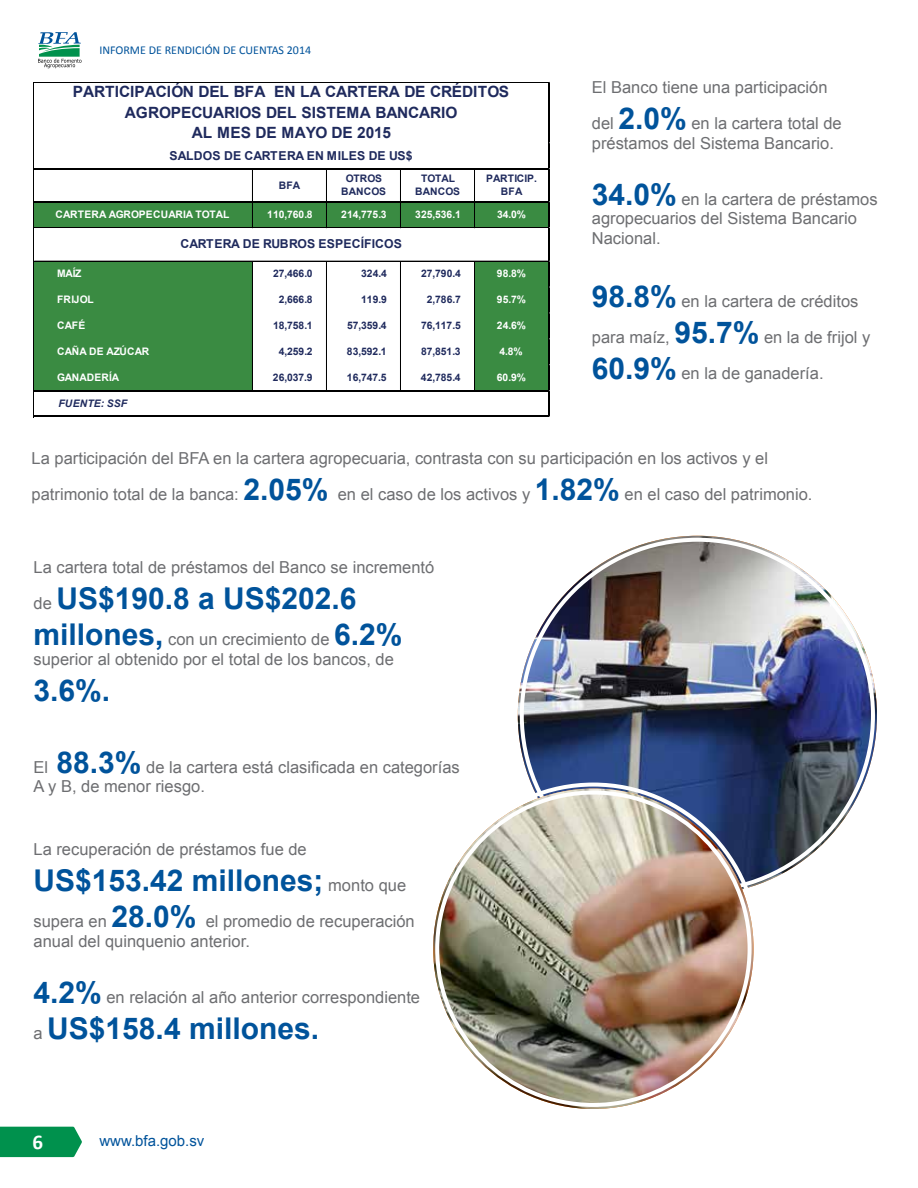
<style>
.page{position:relative;width:918px;height:1188px;background:#fff}
.page>*{position:absolute;margin:0;border:0;box-sizing:border-box;transform-origin:0 0}
.t1{font:700 30px "Arial";color:#00539b}
.t2{font:700 21px "Calibri";color:#fff}
.t3{font:16.5px/19.8px "Arial";color:#6d6e71}
.t4{font:700 15.45px/20.1px "Arial";letter-spacing:-.015em;color:#1f2a5d;text-align:center}
.t5{font:15px "Arial";color:#00539b}
.t6{font:700 12.3px "Arial";letter-spacing:.015em;color:#1f2a5d}
.t7{font:12px "Calibri";color:#00539b}
.t8{font:700 10.35px/13.5px "Arial";letter-spacing:.005em;color:#1f2a5d;text-align:center}
.t9{font:700 10.35px "Arial";letter-spacing:.005em;color:#fff}
.t10{font:700 10.35px "Arial";letter-spacing:.025em;color:#fff}
.t11{font:italic 700 10.35px "Arial";letter-spacing:.02em;color:#1f2a5d}
.s1{font-weight:700;font-size:30px;color:#00539b}
.s2{font-weight:400;font-size:16.5px;color:#6d6e71}
</style>
<div class="page">
<img style="left:518px;top:536px;width:359px;height:359px;border-radius:180px">
<img style="left:433px;top:789px;width:321px;height:320px;border-radius:160px">
<svg style="left:0;top:1126px;width:82px;height:32px;background:#189b5d"></svg>
<svg style="left:38px;top:32px;width:44px;height:37px"></svg>
<div style="left:34px;top:202px;width:515px;height:26px;background:#3a8b42"></div>
<div style="left:34px;top:261px;width:219px;height:130px;background:#3a8b42"></div>
<div style="left:475px;top:261px;width:74px;height:130px;background:#3a8b42"></div>
<hr style="left:34px;top:82px;width:515px;height:1px;background:#000">
<hr style="left:34px;top:168px;width:515px;height:1px;background:#000">
<hr style="left:252px;top:169px;width:1px;height:32px;background:#000">
<hr style="left:326px;top:169px;width:1px;height:32px;background:#000">
<hr style="left:400px;top:169px;width:1px;height:32px;background:#000">
<hr style="left:474px;top:169px;width:1px;height:32px;background:#000">
<hr style="left:475px;top:169px;width:1px;height:32px;background:#000">
<hr style="left:34px;top:201px;width:515px;height:1px;background:#000">
<hr style="left:34px;top:227px;width:514px;height:1px;background:#000">
<hr style="left:34px;top:228px;width:514px;height:1px;background:#000">
<svg style="left:252px;top:202px;width:1px;height:25px"></svg>
<svg style="left:326px;top:202px;width:1px;height:25px"></svg>
<svg style="left:400px;top:202px;width:1px;height:25px"></svg>
<svg style="left:474px;top:202px;width:2px;height:25px"></svg>
<hr style="left:34px;top:261px;width:514px;height:1px;background:#000">
<hr style="left:252px;top:262px;width:1px;height:128px;background:#000">
<hr style="left:326px;top:262px;width:1px;height:128px;background:#000">
<hr style="left:400px;top:262px;width:1px;height:128px;background:#000">
<hr style="left:474px;top:262px;width:1px;height:128px;background:#000">
<hr style="left:475px;top:262px;width:1px;height:128px;background:#000">
<hr style="left:34px;top:390px;width:515px;height:1px;background:#000">
<hr style="left:34px;top:82px;width:1px;height:335px;background:#000">
<hr style="left:34px;top:416px;width:515px;height:1px;background:#000">
<hr style="left:548px;top:83px;width:1px;height:334px;background:#000">
<p class="t7" style="left:99px;top:43px;width:213px">INFORME DE RENDICIÓN DE CUENTAS 2014</p>
<p class="t4" style="left:73px;top:82px;width:438px">PARTICIPACIÓN DEL BFA EN LA CARTERA DE CRÉDITOS<br>AGROPECUARIOS DEL SISTEMA BANCARIO<br>AL MES DE MAYO DE 2015</p>
<p class="t6" style="left:169px;top:147px;width:245px">SALDOS DE CARTERA EN MILES DE US$</p>
<p class="t8" style="left:279px;top:179px;width:23px">BFA</p>
<p class="t8" style="left:341px;top:172px;width:46px">OTROS<br>BANCOS</p>
<p class="t8" style="left:415px;top:172px;width:46px">TOTAL<br>BANCOS</p>
<p class="t8" style="left:486px;top:172px;width:53px">PARTICIP.<br>BFA</p>
<p class="t9" style="left:55px;top:207px;width:175px">CARTERA AGROPECUARIA TOTAL</p>
<p class="t9" style="left:267px;top:207px;width:47px">110,760.8</p>
<p class="t9" style="left:341px;top:207px;width:47px">214,775.3</p>
<p class="t9" style="left:415px;top:207px;width:47px">325,536.1</p>
<p class="t9" style="left:497px;top:207px;width:31px">34.0%</p>
<p class="t6" style="left:180px;top:236px;width:223px">CARTERA DE RUBROS ESPECÍFICOS</p>
<p class="t9" style="left:57px;top:267px;width:26px">MAÍZ</p>
<p class="t8" style="left:273px;top:267px;width:41px">27,466.0</p>
<p class="t8" style="left:361px;top:267px;width:27px">324.4</p>
<p class="t8" style="left:421px;top:267px;width:41px">27,790.4</p>
<p class="t9" style="left:497px;top:267px;width:31px">98.8%</p>
<p class="t9" style="left:57px;top:293px;width:38px">FRIJOL</p>
<p class="t8" style="left:279px;top:293px;width:35px">2,666.8</p>
<p class="t8" style="left:361px;top:293px;width:27px">119.9</p>
<p class="t8" style="left:427px;top:293px;width:35px">2,786.7</p>
<p class="t9" style="left:497px;top:293px;width:31px">95.7%</p>
<p class="t9" style="left:57px;top:319px;width:30px">CAFÉ</p>
<p class="t8" style="left:273px;top:319px;width:41px">18,758.1</p>
<p class="t8" style="left:347px;top:319px;width:41px">57,359.4</p>
<p class="t8" style="left:421px;top:319px;width:41px">76,117.5</p>
<p class="t9" style="left:497px;top:319px;width:31px">24.6%</p>
<p class="t10" style="left:57px;top:344px;width:94px">CAÑA DE AZÚCAR</p>
<p class="t8" style="left:279px;top:345px;width:35px">4,259.2</p>
<p class="t8" style="left:347px;top:345px;width:41px">83,592.1</p>
<p class="t8" style="left:421px;top:345px;width:41px">87,851.3</p>
<p class="t9" style="left:500px;top:344px;width:25px">4.8%</p>
<p class="t9" style="left:57px;top:370px;width:64px">GANADERÍA</p>
<p class="t8" style="left:273px;top:371px;width:41px">26,037.9</p>
<p class="t8" style="left:347px;top:371px;width:41px">16,747.5</p>
<p class="t8" style="left:421px;top:371px;width:41px">42,785.4</p>
<p class="t9" style="left:497px;top:370px;width:31px">60.9%</p>
<p class="t11" style="left:59px;top:397px;width:70px">FUENTE: SSF</p>
<p class="t3" style="left:592px;top:69px;width:251px;line-height:36px">El Banco tiene una participación del <span class="s1">2.0%</span> en la cartera total de</p>
<p class="t3" style="left:592px;top:133px;width:244px">préstamos del Sistema Bancario.</p>
<p class="t3" style="left:592px;top:189px;width:287px"><span class="s1">34.0%</span> en la cartera de préstamos agropecuarios del Sistema Bancario<br>Nacional.</p>
<p class="t3" style="left:592px;top:283px;width:280px;line-height:36px"><span class="s1">98.8%</span> en la cartera de créditos para maíz, <span class="s1">95.7%</span> en la de frijol y<br><span class="s1">60.9%</span> en la de ganadería.</p>
<p class="t3" style="left:32px;top:440px;width:782px;line-height:36px">La participación del BFA en la cartera agropecuaria, contrasta con su participación en los activos y el patrimonio total de la banca: <span class="s1">2.05%</span> en el caso de los activos y <span class="s1">1.82%</span> en el caso del patrimonio.</p>
<p class="t3" style="left:34px;top:557px;width:402px">La cartera total de préstamos del Banco se incrementó</p>
<h1 class="t1" style="left:34px;top:578px;width:325px"><span class="s2">de</span> US$190.8 a US$202.6</h1>
<p class="t3" style="left:34px;top:629px;width:371px"><span class="s1">millones,</span> con un crecimiento de <span class="s1">6.2% </span>superior al obtenido por el total de los bancos, de</p>
<h1 class="t1" style="left:34px;top:670px;width:78px">3.6%.</h1>
<p class="t3" style="left:34px;top:757px;width:428px">El <span class="s1">88.3%</span> de la cartera está clasificada en categorías<br>A y B, de menor riesgo.</p>
<p class="t3" style="left:34px;top:840px;width:275px">La recuperación de préstamos fue de</p>
<h1 class="t1" style="left:34px;top:861px;width:374px">US$153.42 millones; <span class="s2">monto que</span></h1>
<p class="t3" style="left:34px;top:912px;width:383px">supera en <span class="s1">28.0%</span> el promedio de recuperación anual del quinquenio anterior.</p>
<p class="t3" style="left:34px;top:987px;width:388px"><span class="s1">4.2%</span> en relación al año anterior correspondiente</p>
<h1 class="t1" style="left:34px;top:1008px;width:287px"><span class="s2">a</span> US$158.4 millones.</h1>
<p class="t2" style="left:32px;top:1129px;width:12px">6</p>
<p class="t5" style="left:99px;top:1131px;width:107px">www.bfa.gob.sv</p>
</div>
